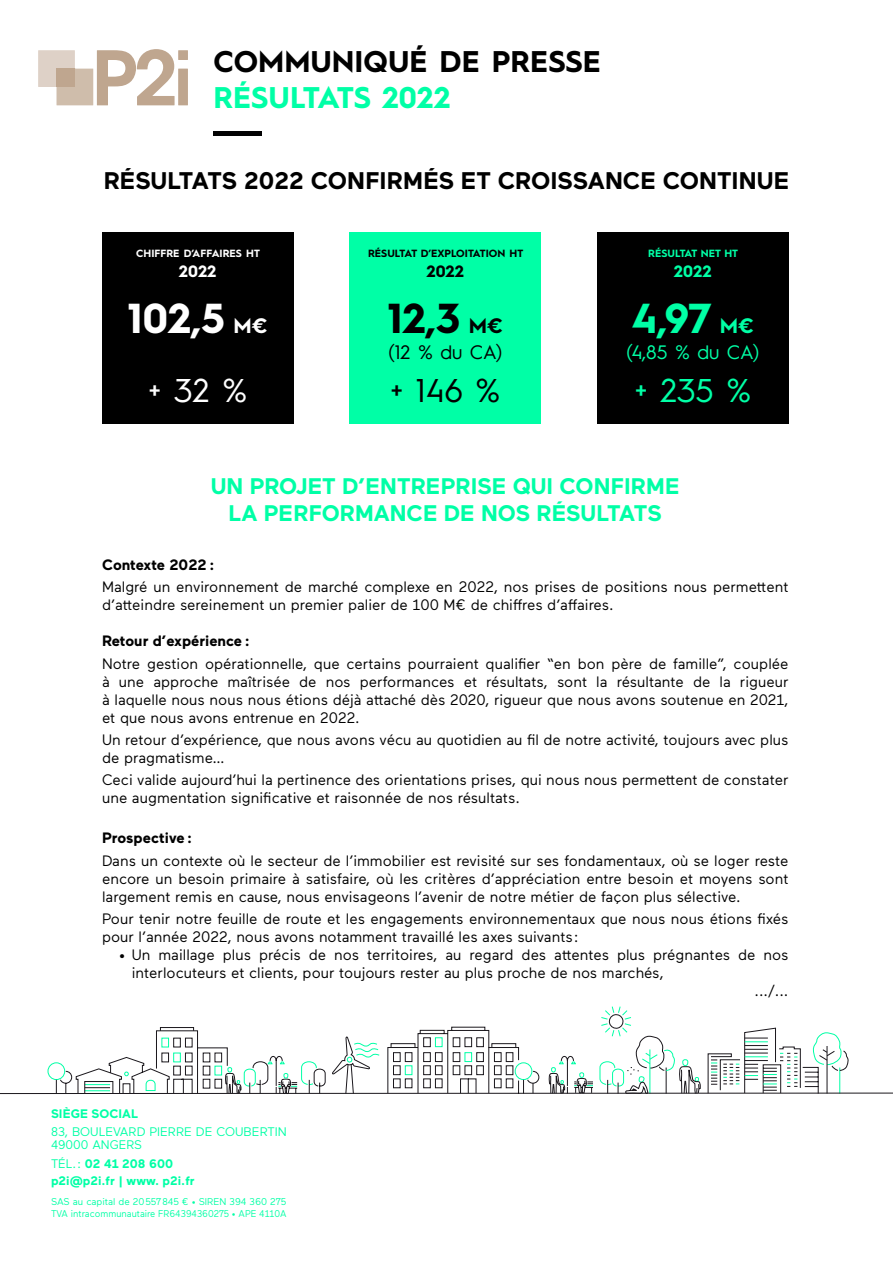
<style>
.page{position:relative;width:893px;height:1263px;background:#fff}
.page>*{position:absolute;margin:0;border:0;box-sizing:border-box;transform-origin:0 0}
.t1{font:700 42px "Hurme Geometric Sans 1";color:#fff}
.t2{font:700 42px "Hurme Geometric Sans 1";color:#000}
.t3{font:700 42px "Hurme Geometric Sans 1";color:#00ffa6}
.t4{font:33px "Hurme Geometric Sans 1";color:#000}
.t5{font:33px "Hurme Geometric Sans 1";color:#00ffa6}
.t6{font:33px "Hurme Geometric Sans 1";color:#fff}
.t7{font:700 30px "Hurme Geometric Sans 1";color:#000}
.t8{font:700 30px "Hurme Geometric Sans 1";color:#00ffa6}
.t9{font:700 24px "Maax";color:#000}
.t10{font:700 22.5px/27px "Maax";color:#00ffa6;text-align:center}
.t11{font:19.5px "Hurme Geometric Sans 1";color:#00ffa6}
.t12{font:19.5px "Hurme Geometric Sans 1";color:#000}
.t13{font:700 16.5px "Hurme Geometric Sans 1";color:#fff}
.t14{font:700 16.5px "Hurme Geometric Sans 1";color:#000}
.t15{font:700 16.5px "Hurme Geometric Sans 1";color:#00ffa6}
.t16{font:15px/18px "Maax";color:#000}
.t17{font:700 15px "Maax";color:#000}
.t18{font:700 12.3px/16.5px "Maax";color:#00ffa6}
.t19{font:12.3px/13.5px "Maax";color:#00ffa6}
.t20{font:700 10.5px "Hurme Geometric Sans 1";color:#000}
.t21{font:700 10.5px "Hurme Geometric Sans 1";color:#fff}
.t22{font:700 10.5px "Hurme Geometric Sans 1";color:#00ffa6}
.t23{font:9.75px/11.6px "Maax";color:#00ffa6}
.s1{font-size:21px}
.s2{font-weight:400}
</style>
<div class="page">
<div style="left:213px;top:131px;width:48px;height:5px;background:#020203"></div>
<div style="left:178px;top:69px;width:10px;height:36px;background:#bfa68f"></div>
<div style="left:178px;top:50px;width:10px;height:10px;background:#bfa68f"></div>
<svg style="left:38px;top:49px;width:137px;height:56px"></svg>
<svg style="left:0;top:1006px;width:893px;height:89px"></svg>
<div style="left:102px;top:232px;width:191px;height:192px;background:#000"></div>
<div style="left:350px;top:232px;width:191px;height:192px;background:#00ffa6"></div>
<div style="left:597px;top:232px;width:191px;height:192px;background:#000"></div>
<h3 class="t7" style="left:213px;top:40px;width:389px">COMMUNIQUÉ DE PRESSE</h3>
<h3 class="t8" style="left:213px;top:76px;width:239px">RÉSULTATS 2022</h3>
<h3 class="t9" style="left:104px;top:167px;width:687px">RÉSULTATS 2022 CONFIRMÉS ET CROISSANCE CONTINUE</h3>
<p class="t21" style="left:136px;top:246px;width:125px">CHIFFRE D’AFFAIRES HT</p>
<p class="t13" style="left:179px;top:259px;width:39px">2022</p>
<h1 class="t1" style="left:128px;top:289px;width:142px">102,5 <span class="s1">M€</span></h1>
<h2 class="t6" style="left:148px;top:368px;width:100px">+ 32 %</h2>
<p class="t20" style="left:368px;top:246px;width:157px">RÉSULTAT D’EXPLOITATION HT</p>
<p class="t14" style="left:426px;top:259px;width:39px">2022</p>
<h1 class="t2" style="left:388px;top:289px;width:117px">12,3 <span class="s1">M€</span></h1>
<h3 class="t12" style="left:388px;top:338px;width:115px">(12 % du CA)</h3>
<h2 class="t4" style="left:390px;top:368px;width:111px">+ 146 %</h2>
<p class="t22" style="left:648px;top:246px;width:91px">RÉSULTAT NET HT</p>
<p class="t15" style="left:674px;top:259px;width:39px">2022</p>
<h1 class="t3" style="left:631px;top:289px;width:124px">4,97 <span class="s1">M€</span></h1>
<h3 class="t11" style="left:626px;top:338px;width:134px">(4,85 % du CA)</h3>
<h2 class="t5" style="left:635px;top:368px;width:118px">+ 235 %</h2>
<h3 class="t10" style="left:211px;top:473px;width:470px">UN PROJET D’ENTREPRISE QUI CONFIRME<br>LA PERFORMANCE DE NOS RÉSULTATS</h3>
<p class="t17" style="left:102px;top:557px;width:114px">Contexte 2022 :</p>
<p class="t16" style="left:102px;top:577px;width:688px">Malgré un environnement de marché complexe en 2022, nos prises de positions nous permettent d’atteindre sereinement un premier palier de 100 M€ de chiffres d’affaires.</p>
<p class="t17" style="left:102px;top:633px;width:149px">Retour d’expérience :</p>
<p class="t16" style="left:102px;top:654px;width:688px;text-align:justify">Notre gestion opérationnelle, que certains pourraient qualifier “en bon père de famille”, couplée à une approche maîtrisée de nos performances et résultats, sont la résultante de la rigueur à laquelle nous nous nous étions déjà attaché dès 2020, rigueur que nous avons soutenue en 2021, et que nous avons entrenue en 2022.</p>
<p class="t16" style="left:102px;top:730px;width:688px">Un retour d’expérience, que nous avons vécu au quotidien au fil de notre activité, toujours avec plus de pragmatisme…</p>
<p class="t16" style="left:102px;top:770px;width:688px">Ceci valide aujourd’hui la pertinence des orientations prises, qui nous nous permettent de constater une augmentation significative et raisonnée de nos résultats.</p>
<p class="t17" style="left:102px;top:830px;width:92px">Prospective :</p>
<p class="t16" style="left:102px;top:851px;width:688px;text-align:justify">Dans un contexte où le secteur de l’immobilier est revisité sur ses fondamentaux, où se loger reste encore un besoin primaire à satisfaire, où les critères d’appréciation entre besoin et moyens sont largement remis en cause, nous envisageons l’avenir de notre métier de façon plus sélective.</p>
<p class="t16" style="left:102px;top:909px;width:688px">Pour tenir notre feuille de route et les engagements environnementaux que nous nous étions fixés pour l’année 2022, nous avons notamment travaillé les axes suivants :</p>
<p class="t16" style="left:119px;top:945px;width:671px">• Un maillage plus précis de nos territoires, au regard des attentes plus prégnantes de nos</p>
<p class="t16" style="left:132px;top:963px;width:533px">interlocuteurs et clients, pour toujours rester au plus proche de nos marchés,</p>
<p class="t16" style="left:754px;top:981px;width:35px">.../...</p>
<p class="t18" style="left:51px;top:1105px;width:89px">SIÈGE SOCIAL</p>
<p class="t19" style="left:51px;top:1124px;width:237px">83, BOULEVARD PIERRE DE COUBERTIN<br>49000 ANGERS</p>
<p class="t18" style="left:51px;top:1156px;width:145px"><span class="s2">TÉL. :</span> 02 41 208 600 p2i@p2i.fr | www. p2i.fr</p>
<p class="t23" style="left:51px;top:1195px;width:237px">SAS au capital de 20 557 845 € • SIREN 394 360 275<br>TVA intracommunautaire FR64394360275 • APE 4110A</p>
</div>
